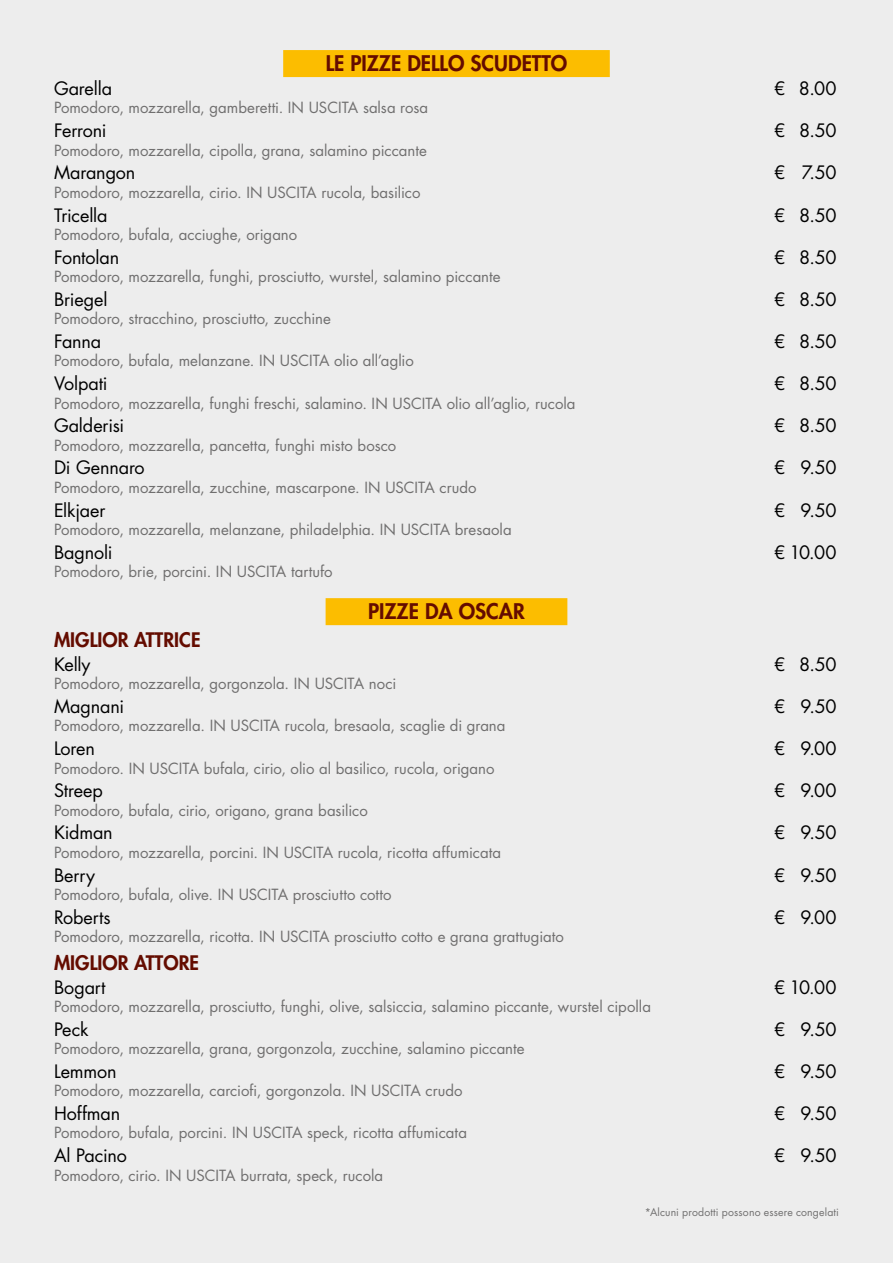
<style>
.page{position:relative;width:893px;height:1263px;background:#ededed}
.page>*{position:absolute;margin:0;border:0;box-sizing:border-box;transform-origin:0 0}
.t1{font:800 21px "Futura Std";color:#640c00}
.t2{font:800 19.5px "Futura Std";color:#640c00}
.t3{font:18px "Futura Std";letter-spacing:-.01em;color:#000}
.t4{font:15px "Futura Std";color:#706f6f}
.t5{font:10.5px "Futura Std";letter-spacing:.015em;color:#706f6f}
</style>
<div class="page">
<div style="left:283px;top:50px;width:327px;height:27px;background:#fcbd00"></div>
<div style="left:326px;top:598px;width:241px;height:27px;background:#fcbd00"></div>
<h1 class="t1" style="left:326px;top:50px;width:243px">LE PIZZE DELLO SCUDETTO</h1>
<p class="t3" style="left:54px;top:77px;width:60px">Garella</p>
<p class="t3" style="left:774px;top:77px;width:64px">€ 8.00</p>
<p class="t4" style="left:54px;top:98px;width:376px">Pomodoro, mozzarella, gamberetti. IN USCITA salsa rosa</p>
<p class="t3" style="left:54px;top:119px;width:54px">Ferroni</p>
<p class="t3" style="left:774px;top:119px;width:64px">€ 8.50</p>
<p class="t4" style="left:54px;top:141px;width:374px">Pomodoro, mozzarella, cipolla, grana, salamino piccante</p>
<p class="t3" style="left:54px;top:161px;width:83px">Marangon</p>
<p class="t3" style="left:774px;top:161px;width:64px">€ 7.50</p>
<p class="t4" style="left:54px;top:183px;width:368px">Pomodoro, mozzarella, cirio. IN USCITA rucola, basilico</p>
<p class="t3" style="left:54px;top:203px;width:55px">Tricella</p>
<p class="t3" style="left:774px;top:203px;width:64px">€ 8.50</p>
<p class="t4" style="left:54px;top:225px;width:245px">Pomodoro, bufala, acciughe, origano</p>
<p class="t3" style="left:54px;top:246px;width:67px">Fontolan</p>
<p class="t3" style="left:774px;top:246px;width:64px">€ 8.50</p>
<p class="t4" style="left:54px;top:267px;width:448px">Pomodoro, mozzarella, funghi, prosciutto, wurstel, salamino piccante</p>
<p class="t3" style="left:54px;top:288px;width:55px">Briegel</p>
<p class="t3" style="left:774px;top:288px;width:64px">€ 8.50</p>
<p class="t4" style="left:54px;top:309px;width:278px">Pomodoro, stracchino, prosciutto, zucchine</p>
<p class="t3" style="left:54px;top:330px;width:49px">Fanna</p>
<p class="t3" style="left:774px;top:330px;width:64px">€ 8.50</p>
<p class="t4" style="left:54px;top:351px;width:361px">Pomodoro, bufala, melanzane. IN USCITA olio all’aglio</p>
<p class="t3" style="left:54px;top:372px;width:55px">Volpati</p>
<p class="t3" style="left:774px;top:372px;width:64px">€ 8.50</p>
<p class="t4" style="left:54px;top:393px;width:523px">Pomodoro, mozzarella, funghi freschi, salamino. IN USCITA olio all’aglio, rucola</p>
<p class="t3" style="left:54px;top:414px;width:72px">Galderisi</p>
<p class="t3" style="left:774px;top:414px;width:64px">€ 8.50</p>
<p class="t4" style="left:54px;top:436px;width:344px">Pomodoro, mozzarella, pancetta, funghi misto bosco</p>
<p class="t3" style="left:54px;top:456px;width:92px">Di Gennaro</p>
<p class="t3" style="left:774px;top:456px;width:64px">€ 9.50</p>
<p class="t4" style="left:54px;top:478px;width:424px">Pomodoro, mozzarella, zucchine, mascarpone. IN USCITA crudo</p>
<p class="t3" style="left:54px;top:498px;width:53px">Elkjaer</p>
<p class="t3" style="left:774px;top:498px;width:64px">€ 9.50</p>
<p class="t4" style="left:54px;top:520px;width:459px">Pomodoro, mozzarella, melanzane, philadelphia. IN USCITA bresaola</p>
<p class="t3" style="left:54px;top:541px;width:60px">Bagnoli</p>
<p class="t3" style="left:774px;top:541px;width:64px">€ 10.00</p>
<p class="t4" style="left:54px;top:562px;width:280px">Pomodoro, brie, porcini. IN USCITA tartufo</p>
<h1 class="t1" style="left:368px;top:598px;width:158px">PIZZE DA OSCAR</h1>
<h2 class="t2" style="left:54px;top:627px;width:148px">MIGLIOR ATTRICE</h2>
<p class="t3" style="left:54px;top:653px;width:38px">Kelly</p>
<p class="t3" style="left:774px;top:653px;width:64px">€ 8.50</p>
<p class="t4" style="left:54px;top:674px;width:344px">Pomodoro, mozzarella, gorgonzola. IN USCITA noci</p>
<p class="t3" style="left:54px;top:695px;width:72px">Magnani</p>
<p class="t3" style="left:774px;top:695px;width:64px">€ 9.50</p>
<p class="t4" style="left:54px;top:716px;width:453px">Pomodoro, mozzarella. IN USCITA rucola, bresaola, scaglie di grana</p>
<p class="t3" style="left:54px;top:737px;width:43px">Loren</p>
<p class="t3" style="left:774px;top:737px;width:64px">€ 9.00</p>
<p class="t4" style="left:54px;top:758px;width:442px">Pomodoro. IN USCITA bufala, cirio, olio al basilico, rucola, origano</p>
<p class="t3" style="left:54px;top:779px;width:50px">Streep</p>
<p class="t3" style="left:774px;top:779px;width:64px">€ 9.00</p>
<p class="t4" style="left:54px;top:801px;width:315px">Pomodoro, bufala, cirio, origano, grana basilico</p>
<p class="t3" style="left:54px;top:821px;width:60px">Kidman</p>
<p class="t3" style="left:774px;top:821px;width:64px">€ 9.50</p>
<p class="t4" style="left:54px;top:843px;width:449px">Pomodoro, mozzarella, porcini. IN USCITA rucola, ricotta affumicata</p>
<p class="t3" style="left:54px;top:863px;width:43px">Berry</p>
<p class="t3" style="left:774px;top:863px;width:64px">€ 9.50</p>
<p class="t4" style="left:54px;top:885px;width:339px">Pomodoro, bufala, olive. IN USCITA prosciutto cotto</p>
<p class="t3" style="left:54px;top:906px;width:58px">Roberts</p>
<p class="t3" style="left:774px;top:906px;width:64px">€ 9.00</p>
<p class="t4" style="left:54px;top:927px;width:512px">Pomodoro, mozzarella, ricotta. IN USCITA prosciutto cotto e grana grattugiato</p>
<h2 class="t2" style="left:54px;top:950px;width:147px">MIGLIOR ATTORE</h2>
<p class="t3" style="left:54px;top:975px;width:53px">Bogart</p>
<p class="t3" style="left:774px;top:975px;width:64px">€ 10.00</p>
<p class="t4" style="left:54px;top:997px;width:598px">Pomodoro, mozzarella, prosciutto, funghi, olive, salsiccia, salamino piccante, wurstel cipolla</p>
<p class="t3" style="left:54px;top:1017px;width:36px">Peck</p>
<p class="t3" style="left:774px;top:1017px;width:64px">€ 9.50</p>
<p class="t4" style="left:54px;top:1039px;width:472px">Pomodoro, mozzarella, grana, gorgonzola, zucchine, salamino piccante</p>
<p class="t3" style="left:54px;top:1060px;width:64px">Lemmon</p>
<p class="t3" style="left:774px;top:1060px;width:64px">€ 9.50</p>
<p class="t4" style="left:54px;top:1081px;width:410px">Pomodoro, mozzarella, carciofi, gorgonzola. IN USCITA crudo</p>
<p class="t3" style="left:54px;top:1102px;width:68px">Hoffman</p>
<p class="t3" style="left:774px;top:1102px;width:64px">€ 9.50</p>
<p class="t4" style="left:54px;top:1123px;width:414px">Pomodoro, bufala, porcini. IN USCITA speck, ricotta affumicata</p>
<p class="t3" style="left:54px;top:1144px;width:74px">Al Pacino</p>
<p class="t3" style="left:774px;top:1144px;width:64px">€ 9.50</p>
<p class="t4" style="left:54px;top:1165px;width:331px">Pomodoro, cirio. IN USCITA burrata, speck, rucola</p>
<p class="t5" style="left:645px;top:1206px;width:196px">*Alcuni prodotti possono essere congelati</p>
</div>
